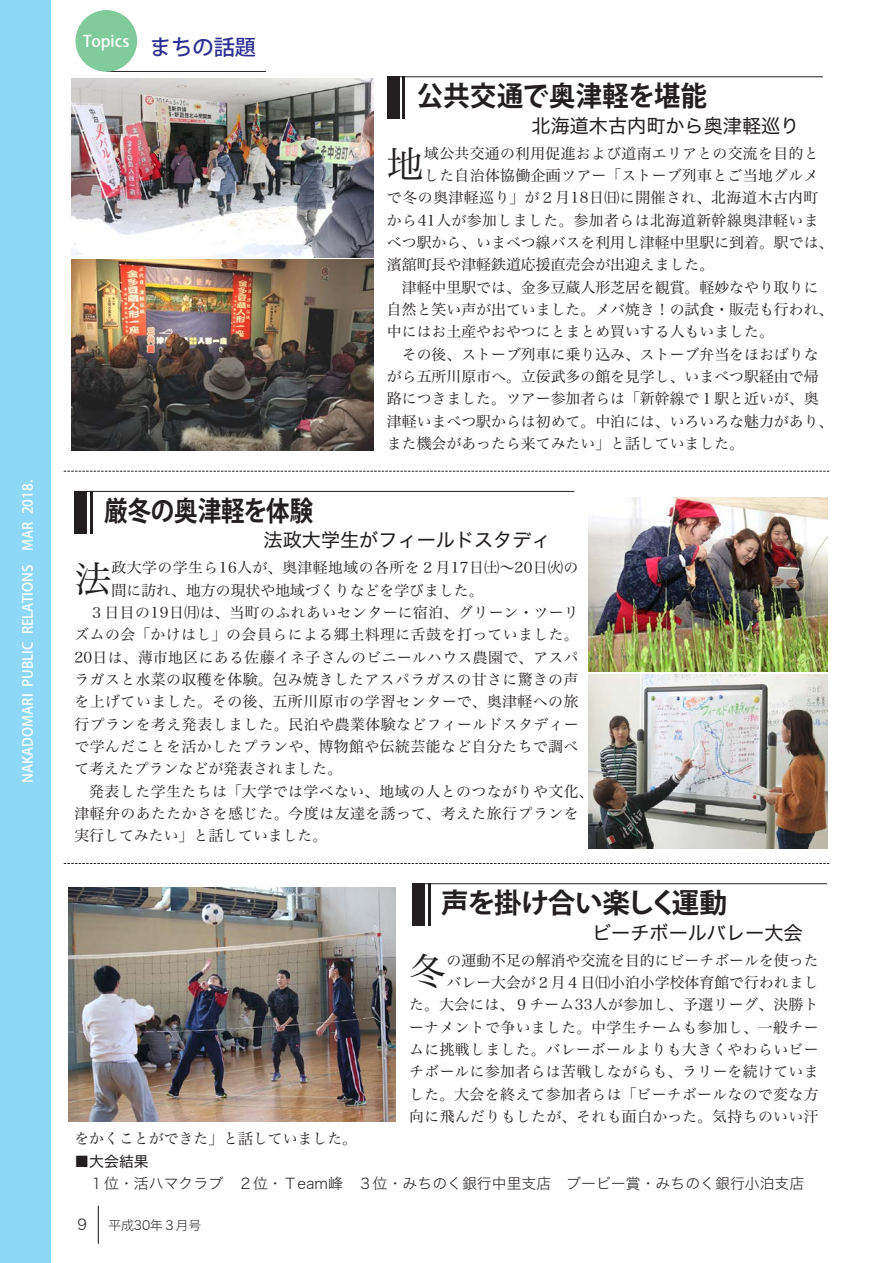
<style>
.page{position:relative;width:893px;height:1263px;background:#fff}
.page>*{position:absolute;margin:0;border:0;box-sizing:border-box;transform-origin:0 0}
.t1{font:37.2px "Hira Min Pro W3";color:#231f20}
.t2{font:700 27.6px "Koz Go Pro";letter-spacing:-.04em;color:#231f20}
.t3{font:700 27.6px "Koz Go Pro";letter-spacing:.02em;color:#231f20;scale:.95 1}
.t4{font:700 27.6px "Koz Go Pro";letter-spacing:-.01em;color:#231f20;scale:.85 1}
.t5{font:19.2px "Hira Kaku Std W4";color:#231f20}
.t6{font:500 15.9px "Koz Go Pro";color:#fff}
.t7{font:14.85px/22.4px "Hira Min Pro W3";letter-spacing:.025em;color:#231f20;text-align:right}
.t8{font:14.85px "Hira Min Pro W3";color:#231f20}
.t9{font:14.85px/22.4px "Hira Kaku Std W2";color:#231f20}
.t10{font:500 13.8px "Koz Go Pro";color:#fff}
.t11{font:300 12.75px "Koz Go Pro";color:#231f20}
.s1{font-size:21.3px;color:#2e3092}
.s2{font-family:"Koz Min Pro"}
.s3{font-family:"Hira Kaku Std W4"}
.s4{font-family:"Hira Kaku Std W2";font-weight:400}
</style>
<div class="page">
<hr style="left:98px;top:1206px;width:1px;height:37px;background:#231f20">
<div style="left:0;top:0;width:51px;height:1263px;background:#8dd7f7"></div>
<img style="left:68px;top:888px;width:327px;height:233px">
<img style="left:71px;top:259px;width:302px;height:192px">
<img style="left:71px;top:79px;width:302px;height:178px">
<img style="left:589px;top:497px;width:238px;height:175px">
<img style="left:589px;top:674px;width:238px;height:174px">
<div style="left:412px;top:883px;width:13px;height:43px;background:#231f20"></div>
<hr style="left:428px;top:883px;width:3px;height:43px;background:#231f20">
<hr style="left:413px;top:883px;width:414px;height:1px;background:#231f20">
<div style="left:387px;top:77px;width:13px;height:42px;background:#231f20"></div>
<hr style="left:403px;top:77px;width:2px;height:42px;background:#231f20">
<hr style="left:387px;top:77px;width:436px;height:1px;background:#231f20">
<div style="left:74px;top:491px;width:13px;height:43px;background:#231f20"></div>
<hr style="left:90px;top:491px;width:2px;height:43px;background:#231f20">
<hr style="left:75px;top:491px;width:499px;height:1px;background:#231f20">
<svg style="left:64px;top:863px;width:765px;height:1px"></svg>
<svg style="left:64px;top:471px;width:765px;height:1px"></svg>
<hr style="left:107px;top:71px;width:159px;height:1px;background:#231f20">
<div style="left:75px;top:10px;width:62px;height:62px;background:#80ca9c;border-radius:50%"></div>
<p class="t10" style="left:19px;top:783px;width:305px;rotate:-90deg">NAKADOMARI PUBLIC RELATIONS　MAR 2018.</p>
<p class="t6" style="left:83px;top:31px;width:175px">Topics <span class="s1">まちの話題</span></p>
<p class="t3" style="left:417px;top:78px;width:307px">公共交通で奥津軽を堪能</p>
<p class="t5" style="left:531px;top:111px;width:269px">北海道木古内町から奥津軽巡り</p>
<p class="t1" style="left:387px;top:133px;width:39px">地</p>
<p class="t7" style="left:424px;top:141px;width:396px">域公共交通の利用促進および道南エリアとの交流を目的と</p>
<p class="t7" style="left:424px;top:163px;width:396px">した自治体協働企画ツアー<span class="s2">「</span>ストーブ列車とご当地グルメ</p>
<p class="t7" style="left:387px;top:185px;width:433px">で冬の奥津軽巡り<span class="s2">」</span>が２月18日㈰に開催され、北海道木古内町</p>
<p class="t7" style="left:387px;top:208px;width:433px">から41人が参加しました。参加者らは北海道新幹線奥津軽いま</p>
<p class="t8" style="left:387px;top:230px;width:448px">べつ駅から、いまべつ線バスを利用し津軽中里駅に到着。駅では、</p>
<p class="t8" style="left:387px;top:252px;width:329px">濱舘町長や津軽鉄道応援直売会が出迎えました。</p>
<p class="t8" style="left:387px;top:274px;width:433px">　津軽中里駅では、金多豆蔵人形芝居を観賞。軽妙なやり取りに</p>
<p class="t8" style="left:387px;top:297px;width:448px">自然と笑い声が出ていました。メバ焼き！の試食・販売も行われ、</p>
<p class="t8" style="left:387px;top:319px;width:388px">中にはお土産やおやつにとまとめ買いする人もいました。</p>
<p class="t8" style="left:387px;top:341px;width:433px">　その後、ストーブ列車に乗り込み、ストーブ弁当をほおばりな</p>
<p class="t8" style="left:387px;top:364px;width:433px">がら五所川原市へ。立佞武多の館を見学し、いまべつ駅経由で帰</p>
<p class="t8" style="left:387px;top:386px;width:433px">路につきました。ツアー参加者らは<span class="s2">「</span>新幹線で１駅と近いが、奥</p>
<p class="t8" style="left:387px;top:408px;width:448px">津軽いまべつ駅からは初めて。中泊には、いろいろな魅力があり、</p>
<p class="t8" style="left:387px;top:431px;width:359px">また機会があったら来てみたい<span class="s2">」</span>と話していました。</p>
<p class="t4" style="left:104px;top:493px;width:247px">厳冬の奥津軽を体験</p>
<p class="t5" style="left:264px;top:525px;width:289px">法政大学生がフィールドスタディ</p>
<p class="t1" style="left:74px;top:547px;width:39px">法</p>
<p class="t7" style="left:112px;top:555px;width:468px">政大学の学生ら16人が、奥津軽地域の各所を２月17日㈯～20日㈫の</p>
<p class="t8" style="left:112px;top:577px;width:374px">間に訪れ、地方の現状や地域づくりなどを学びました。</p>
<p class="t7" style="left:74px;top:600px;width:506px">　３日目の19日㈪は、当町のふれあいセンターに宿泊、グリーン・ツーリ</p>
<p class="t7" style="left:74px;top:622px;width:506px">ズムの会<span class="s2">「</span>かけはし<span class="s2">」</span>の会員らによる郷土料理に舌鼓を打っていました。</p>
<p class="t7" style="left:74px;top:644px;width:506px">20日は、薄市地区にある佐藤イネ子さんのビニールハウス農園で、アスパ</p>
<p class="t7" style="left:74px;top:667px;width:506px">ラガスと水菜の収穫を体験。包み焼きしたアスパラガスの甘さに驚きの声</p>
<p class="t7" style="left:74px;top:689px;width:506px">を上げていました。その後、五所川原市の学習センターで、奥津軽への旅</p>
<p class="t7" style="left:74px;top:711px;width:506px">行プランを考え発表しました。民泊や農業体験などフィールドスタディー</p>
<p class="t7" style="left:74px;top:734px;width:506px">で学んだことを活かしたプランや、博物館や伝統芸能など自分たちで調べ</p>
<p class="t8" style="left:74px;top:756px;width:269px">て考えたプランなどが発表されました。</p>
<p class="t7" style="left:74px;top:778px;width:521px">　発表した学生たちは<span class="s2">「</span>大学では学べない、地域の人とのつながりや文化、</p>
<p class="t7" style="left:74px;top:801px;width:506px">津軽弁のあたたかさを感じた。今度は友達を誘って、考えた旅行プランを</p>
<p class="t8" style="left:74px;top:823px;width:254px">実行してみたい<span class="s2">」</span>と話していました。</p>
<p class="t2" style="left:441px;top:885px;width:288px">声を掛け合い楽しく運動</p>
<p class="t5" style="left:592px;top:918px;width:212px">ビーチボールバレー大会</p>
<p class="t7" style="left:409px;top:947px;width:411px">の運動不足の解消や交流を目的にビーチボールを使った<br>バレー大会が２月４日㈰小泊小学校体育館で行われまし<br>た。大会には、９チーム33人が参加し、予選リーグ、決勝トーナメントで争いました。中学生チームも参加し、一般チームに挑戦しました。バレーボールよりも大きくやわらいビーチボールに参加者らは苦戦しながらも、ラリーを続けていました。大会を終えて参加者らは<span class="s2">「</span>ビーチボールなので変な方向に飛んだりもしたが、それも面白かった。気持ちのいい汗</p>
<p class="t1" style="left:409px;top:939px;width:39px">冬</p>
<p class="t8" style="left:74px;top:1126px;width:284px">をかくことができた<span class="s2">」</span>と話していました。</p>
<p class="t9" style="left:74px;top:1149px;width:731px"><span class="s3">■大会結果<br></span>　１位・活ハマクラブ　２位・Ｔeam峰　３位・みちのく銀行中里支店　ブービー賞・みちのく銀行小泊支店</p>
<p class="t9" style="left:78px;top:1213px;width:11px">9</p>
<p class="t11" style="left:108px;top:1216px;width:94px">平成<span class="s4">30</span>年<span class="s4">３</span>月号</p>
</div>
